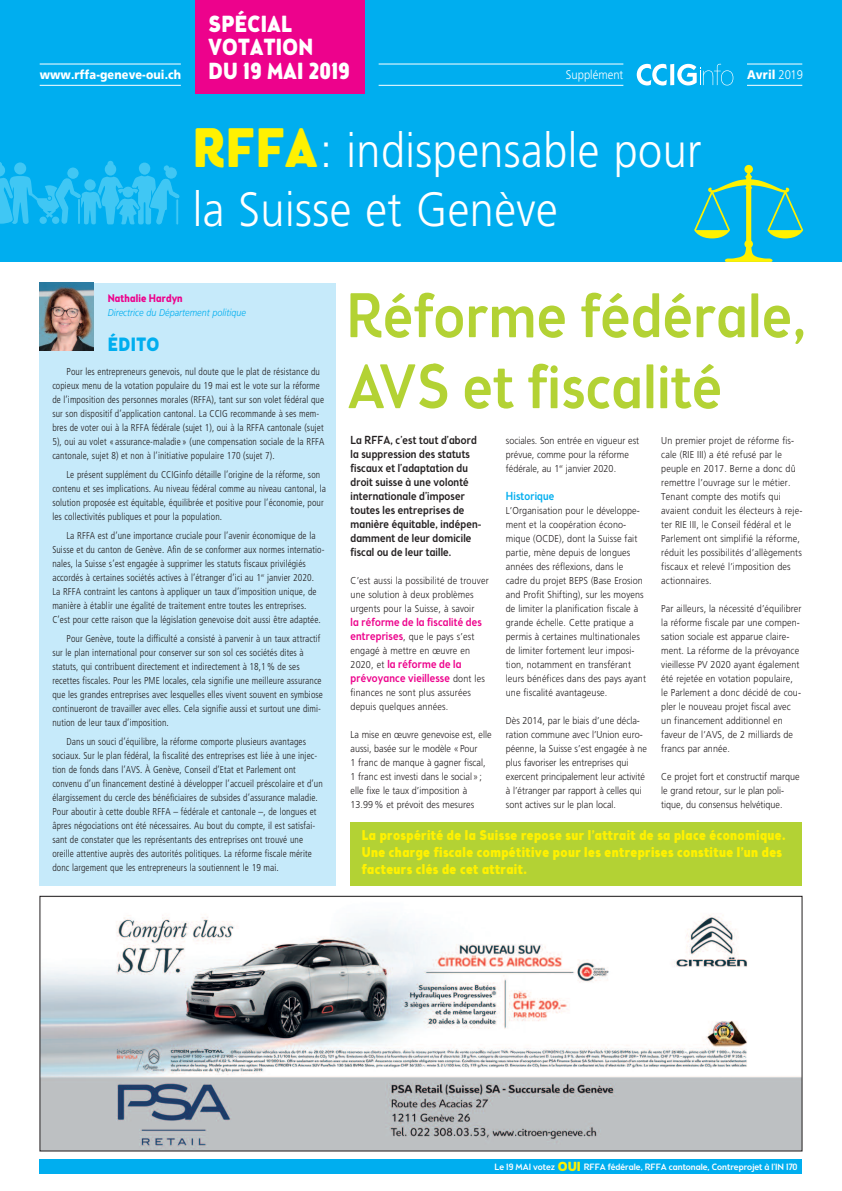
<style>
.page{position:relative;width:842px;height:1191px;background:#fff}
.page>*{position:absolute;margin:0;border:0;box-sizing:border-box;transform-origin:0 0}
.t1{font:62px/71px "Brooklyn Samuels W00 No 5 Md";letter-spacing:.015em;color:#b3d234;scale:.9 1}
.t2{font:300 48px/59px "Frutiger";letter-spacing:.01em;color:#fff;scale:.9 1}
.t3{font:23px/23.4px "Brooklyn Samuels W00 No 5 Fat";letter-spacing:.015em;color:#fff;scale:.9 1}
.t4{font:19px "Brooklyn Samuels W00 No 5 Fat";letter-spacing:.03em;color:#00aeef;scale:.9 1}
.t5{font:14px/17px "Brooklyn Samuels W00 No 5 Fat";letter-spacing:.035em;color:#fff101;scale:.9 1}
.t6{font:900 12.5px "Frutiger";letter-spacing:.01em;color:#fff;scale:.88 1}
.t7{font:300 12.5px "Frutiger";color:#fff;scale:.9 1}
.t8{font:900 12.5px "Frutiger";letter-spacing:.01em;color:#fff;scale:.9 1}
.t9{font:11.5px/14px "Brooklyn Samuels W00 No 5 Md";letter-spacing:.015em;color:#231f20;scale:.9 1}
.t10{font:11.5px/14px "Brooklyn Samuels W00 No 5 Md";letter-spacing:.015em;color:#ed028c;scale:.9 1}
.t11{font:11.5px "Brooklyn Samuels W00 No 5 Md";letter-spacing:.015em;color:#00aeef;scale:.9 1}
.t12{font:700 11px "Brooklyn Samuels W00 No 5";letter-spacing:.01em;color:#ed028c;scale:.9 1}
.t13{font:300 condensed 10px/14px "Frutiger";letter-spacing:.01em;color:#231f20;scale:.95 1}
.t14{font:300 10px/14px "Frutiger";letter-spacing:.01em;color:#231f20;scale:.9 1}
.t15{font:italic 300 10px "Frutiger";color:#00aeef;scale:.9 1}
.t16{font:9px "Brooklyn Samuels W00 No 5 Md";color:#fff}
.s1{font-weight:300}
.s2{font-family:"Brooklyn Samuels W00 No 5 Fat";font-weight:400;font-size:55px;color:#fff101}
.s3{font-family:"Brooklyn Samuels W00 No 5 Md";font-weight:400;font-size:11.5px;color:#ed028c}
.s4{font-family:"Frutiger";font-weight:300;font-size:10px;color:#231f20}
.s5{font-family:"Brooklyn Samuels W00 No 5 Fat";font-size:13px;color:#fff101}
</style>
<div class="page">
<div style="left:40px;top:283px;width:296px;height:602px;background:#c6eafa"></div>
<div style="left:0;top:0;width:842px;height:262px;background:#00aeef"></div>
<div style="left:40px;top:1159px;width:762px;height:14px;background:#00aeef"></div>
<img style="left:42px;top:915px;width:758px;height:234px">
<div style="left:40px;top:896px;width:762px;height:255px;border:1px solid #231f20"></div>
<hr style="left:379px;top:85px;width:244px;height:1px;background:#fff">
<hr style="left:379px;top:64px;width:244px;height:1px;background:#fff">
<hr style="left:40px;top:85px;width:141px;height:1px;background:#fff">
<hr style="left:40px;top:64px;width:141px;height:1px;background:#fff">
<div style="left:195px;top:0;width:169px;height:94px;background:#ed028c"></div>
<svg style="left:637px;top:63px;width:96px;height:22px"></svg>
<img style="left:40px;top:283px;width:54px;height:68px">
<hr style="left:747px;top:85px;width:55px;height:1px;background:#fff">
<hr style="left:747px;top:64px;width:55px;height:1px;background:#fff">
<svg style="left:694px;top:165px;width:109px;height:97px"></svg>
<svg style="left:0;top:161px;width:180px;height:64px"></svg>
<div style="left:350px;top:822px;width:452px;height:63px;background:#b3d234"></div>
<p class="t6" style="left:40px;top:69px;width:162px">www.rffa-geneve-oui.ch</p>
<h3 class="t3" style="left:208px;top:15px;width:159px">SPÉCIAL<br>VOTATION<br>DU 19 MAI 2019</h3>
<p class="t7" style="left:566px;top:69px;width:65px">Supplément</p>
<p class="t8" style="left:747px;top:69px;width:64px">Avril <span class="s1">2019</span></p>
<h2 class="t2" style="left:193px;top:125px;width:567px"><span class="s2">RFFA</span>: indispensable pour la Suisse et Genève</h2>
<p class="t12" style="left:108px;top:294px;width:85px">Nathalie Hardyn</p>
<p class="t15" style="left:108px;top:309px;width:155px">Directrice du Département politique</p>
<h3 class="t4" style="left:108px;top:337px;width:59px">ÉDITO</h3>
<p class="t13" style="left:52px;top:365px;width:288px;text-indent:14px">Pour les entrepreneurs genevois, nul doute que le plat de résistance du copieux menu de la votation populaire du 19 mai est le vote sur la réforme de l’imposition des personnes morales (RFFA), tant sur son volet fédéral que sur son dispositif d’application cantonal. La CCIG recommande à ses mem&shy;bres de voter oui à la RFFA fédérale (sujet 1), oui à la RFFA cantonale (sujet 5), oui au volet « assurance-maladie » (une compensation sociale de la RFFA cantonale, sujet 8) et non à l’initiative populaire 170 (sujet 7).</p>
<p class="t13" style="left:52px;top:468px;width:290px;text-indent:14px">Le présent supplément du CCIGinfo détaille l’origine de la réforme, son contenu et ses implications. Au niveau fédéral comme au niveau cantonal, la solution proposée est équitable, équilibrée et positive pour l’économie, pour les collectivités publiques et pour la population.</p>
<p class="t13" style="left:52px;top:529px;width:288px;text-indent:14px">La RFFA est d’une importance cruciale pour l’avenir économique de la Suisse et du canton de Genève. Afin de se conformer aux normes internatio&shy;nales, la Suisse s’est engagée à supprimer les statuts fiscaux privilégiés accordés à certaines sociétés actives à l’étranger d’ici au 1<sup>er</sup> janvier 2020.<br>La RFFA contraint les cantons à appliquer un taux d’imposition unique, de manière à établir une égalité de traitement entre toutes les entreprises.<br>C’est pour cette raison que la législation genevoise doit aussi être adaptée.</p>
<p class="t13" style="left:52px;top:632px;width:286px;text-indent:14px">Pour Genève, toute la difficulté a consisté à parvenir à un taux attractif sur le plan international pour conserver sur son sol ces sociétés dites à statuts, qui contribuent directement et indirectement à 18,1 % de ses recettes fiscales. Pour les PME locales, cela signifie une meilleure assurance que les grandes entreprises avec lesquelles elles vivent souvent en symbiose continueront de travailler avec elles. Cela signifie aussi et surtout une dimi&shy;nution de leur taux d’imposition.</p>
<p class="t13" style="left:52px;top:735px;width:286px;text-indent:14px">Dans un souci d’équilibre, la réforme comporte plusieurs avantages sociaux. Sur le plan fédéral, la fiscalité des entreprises est liée à une injec&shy;tion de fonds dans l’AVS. À Genève, Conseil d’Etat et Parlement ont convenu d’un financement destiné à développer l’accueil préscolaire et d’un élargissement du cercle des bénéficiaires de subsides d’assurance maladie.<br>Pour aboutir à cette double RFFA – fédérale et cantonale –, de longues et âpres négociations ont été nécessaires. Au bout du compte, il est satisfai&shy;sant de constater que les représentants des entreprises ont trouvé une oreille attentive auprès des autorités politiques. La réforme fiscale mérite donc largement que les entrepreneurs la soutiennent le 19 mai.</p>
<h1 class="t1" style="left:346px;top:286px;width:512px">Réforme fédérale,<br>AVS et fiscalité</h1>
<p class="t9" style="left:350px;top:434px;width:147px">La RFFA, c’est tout d’abord la suppression des statuts fiscaux et l’adaptation du droit suisse à une volonté internationale d’imposer toutes les entreprises de manière équitable, indépen&shy;damment de leur domicile fiscal ou de leur taille.</p>
<p class="t14" style="left:350px;top:574px;width:155px">C’est aussi la possibilité de trouver une solution à deux problèmes urgents pour la Suisse, à savoir</p>
<p class="t10" style="left:350px;top:616px;width:147px">la réforme de la fiscalité des</p>
<p class="t14" style="left:350px;top:630px;width:139px"><span class="s3">entreprises</span>, que le pays s’est engagé à mettre en œuvre en</p>
<p class="t10" style="left:350px;top:658px;width:151px"><span class="s4">2020, et</span> la réforme de la prévoyance vieillesse <span class="s4">dont les</span></p>
<p class="t14" style="left:350px;top:686px;width:135px">finances ne sont plus assurées depuis quelques années.</p>
<p class="t14" style="left:350px;top:728px;width:158px">La mise en œuvre genevoise est, elle aussi, basée sur le modèle « Pour<br>1 franc de manque à gagner fiscal,<br>1 franc est investi dans le social»; elle fixe le taux d’imposition à<br>13.99% et prévoit des mesures</p>
<p class="t14" style="left:661px;top:434px;width:158px">Un premier projet de réforme fis&shy;cale (RIE III) a été refusé par le peuple en 2017. Berne a donc dû remettre l’ouvrage sur le métier.<br>Tenant compte des motifs qui avaient conduit les électeurs à reje&shy;ter RIE III, le Conseil fédéral et le<br>Parlement ont simplifié la réforme, réduit les possibilités d’allègements fiscaux et relevé l’imposition des actionnaires.</p>
<p class="t14" style="left:661px;top:602px;width:157px">Par ailleurs, la nécessité d’équilibrer la réforme fiscale par une compen&shy;sation sociale est apparue claire&shy;ment. La réforme de la prévoyance vieillesse PV 2020 ayant également été rejetée en votation populaire, le Parlement a donc décidé de cou&shy;pler le nouveau projet fiscal avec un financement additionnel en faveur de l’AVS, de 2 milliards de francs par année.</p>
<p class="t14" style="left:661px;top:770px;width:155px">Ce projet fort et constructif marque le grand retour, sur le plan poli&shy;tique, du consensus helvétique.</p>
<p class="t14" style="left:506px;top:434px;width:150px">sociales. Son entrée en vigueur est prévue, comme pour la réforme fédérale, au 1<sup>er</sup> janvier 2020.</p>
<p class="t11" style="left:506px;top:492px;width:55px">Historique</p>
<p class="t14" style="left:506px;top:504px;width:157px">L’Organisation pour le développe&shy;ment et la coopération écono&shy;mique (OCDE), dont la Suisse fait partie, mène depuis de longues années des réflexions, dans le cadre du projet BEPS (Base Erosion and Profit Shifting), sur les moyens de limiter la planification fiscale à grande échelle. Cette pratique a permis à certaines multinationales de limiter fortement leur imposi&shy;tion, notamment en transférant leurs bénéfices dans des pays ayant une fiscalité avantageuse.</p>
<p class="t14" style="left:506px;top:714px;width:158px">Dès 2014, par le biais d’une décla&shy;ration commune avec l’Union euro&shy;péenne, la Suisse s’est engagée à ne plus favoriser les entreprises qui exercent principalement leur activité à l’étranger par rapport à celles qui sont actives sur le plan local.</p>
<h3 class="t5" style="left:362px;top:828px;width:473px">La prospérité de la Suisse repose sur l’attrait de sa place économique.<br>Une charge fiscale compétitive pour les entreprises constitue l’un des facteurs clés de cet attrait.</h3>
<p class="t16" style="left:495px;top:1163px;width:304px">Le 19 MAI votez <span class="s5">OUI</span> RFFA fédérale, RFFA cantonale, Contreprojet à l’IN 170</p>
</div>
